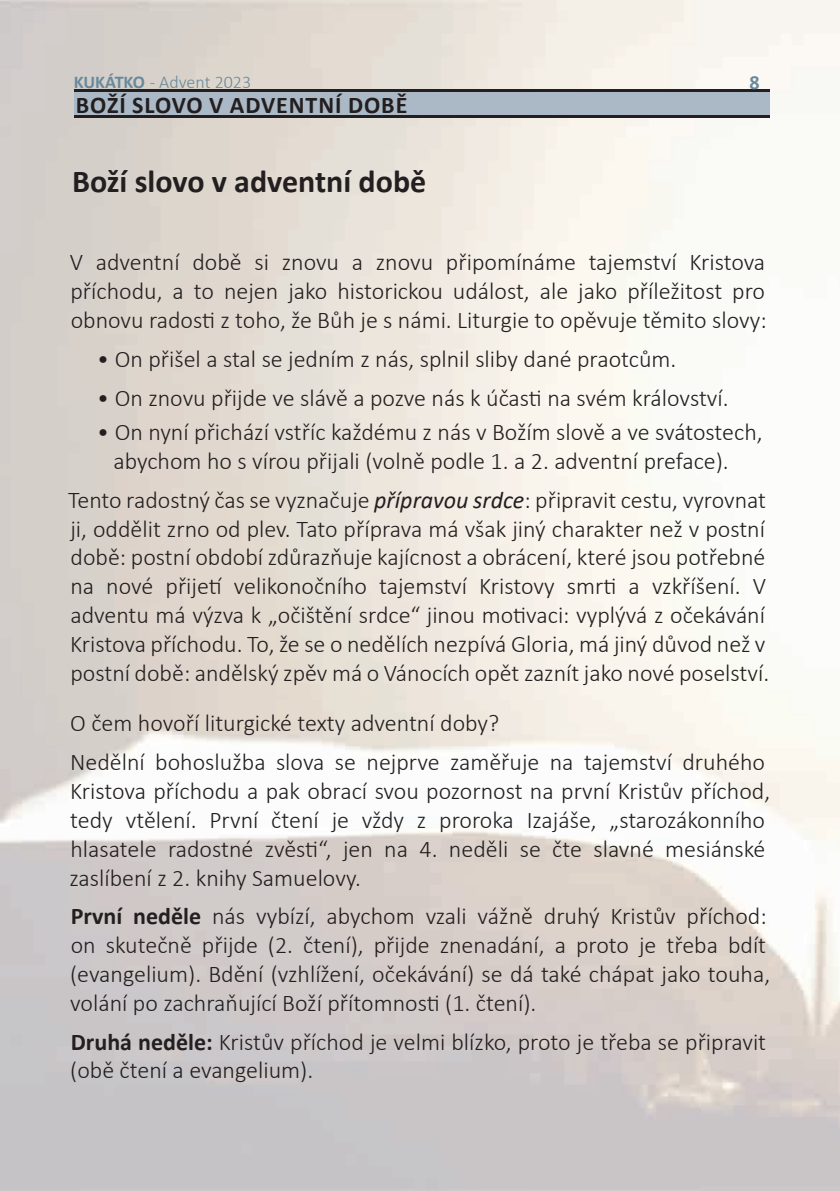
<style>
.page{position:relative;width:840px;height:1191px;background:#fff}
.page>*{position:absolute;margin:0;border:0;box-sizing:border-box;transform-origin:0 0}
.t1{font:700 32px "Calibri";color:#231f20}
.t2{font:300 24px/28.8px "Calibri";color:#231f20}
.t3{font:700 24px "Calibri";letter-spacing:.04em;color:#231f20}
.t4{font:700 20px "Calibri";color:#68899d}
.t5{font:300 18px "Calibri";color:#68899d}
.s1{font-weight:700}
.s2{font-weight:400;font-style:italic}
</style>
<div class="page">
<img style="left:0;top:0;width:839px;height:1191px">
<div style="left:74px;top:91px;width:695px;height:24px;background:#aab9c5"></div>
<hr style="left:74px;top:90px;width:695px;height:2px;background:#231f20">
<hr style="left:74px;top:115px;width:695px;height:2px;background:#231f20">
<p class="t5" style="left:74px;top:70px;width:179px"><span class="s1">KUKÁTKO</span> - Advent 2023</p>
<p class="t4" style="left:749px;top:68px;width:12px">8</p>
<p class="t3" style="left:76px;top:88px;width:333px">BOŽÍ SLOVO V ADVENTNÍ DOBĚ</p>
<h1 class="t1" style="left:72px;top:159px;width:355px">Boží slovo v adventní době</h1>
<p class="t2" style="left:70px;top:248px;width:698px;text-align:justify">V adventní době si znovu a znovu připomínáme tajemství Kristova příchodu, a to nejen jako historickou událost, ale jako příležitost pro obnovu radosti z toho, že Bůh je s námi. Liturgie to opěvuje těmito slovy:</p>
<p class="t2" style="left:97px;top:344px;width:580px">• On přišel a stal se jedním z nás, splnil sliby dané praotcům.</p>
<p class="t2" style="left:97px;top:383px;width:632px">• On znovu přijde ve slávě a pozve nás k účasti na svém království.</p>
<p class="t2" style="left:113px;top:417px;width:650px;text-indent:-16px">• On nyní přichází vstříc každému z nás v Božím slově a ve svátostech, abychom ho s vírou přijali (volně podle 1. a 2. adventní preface).</p>
<p class="t2" style="left:68px;top:485px;width:702px">Tento radostný čas se vyznačuje <span class="s2">přípravou srdce</span>: připravit cestu, vyrovnat ji, oddělit zrno od plev. Tato příprava má však jiný charakter než v postní době: postní období zdůrazňuje kajícnost a obrácení, které jsou potřebné na nové přijetí velikonočního tajemství Kristovy smrti a vzkříšení. V adventu má výzva k „očištění srdce“ jinou motivaci: vyplývá z očekávání Kristova příchodu. To, že se o nedělích nezpívá Gloria, má jiný důvod než v postní době: andělský zpěv má o Vánocích opět zaznít jako nové poselství.</p>
<p class="t2" style="left:70px;top:704px;width:696px;line-height:38.8px">O čem hovoří liturgické texty adventní doby?<br>Nedělní bohoslužba slova se nejprve zaměřuje na tajemství druhého</p>
<p class="t2" style="left:69px;top:776px;width:701px">Kristova příchodu a pak obrací svou pozornost na první Kristův příchod, tedy vtělení. První čtení je vždy z proroka Izajáše, „starozákonního hlasatele radostné zvěsti“, jen na 4. neděli se čte slavné mesiánské zaslíbení z 2. knihy Samuelovy.</p>
<p class="t2" style="left:70px;top:901px;width:701px"><span class="s1">První neděle</span> nás vybízí, abychom vzali vážně druhý Kristův příchod: on skutečně přijde (2. čtení), přijde znenadání, a proto je třeba bdít (evangelium). Bdění (vzhlížení, očekávání) se dá také chápat jako touha, volání po zachraňující Boží přítomnosti (1. čtení).</p>
<p class="t2" style="left:70px;top:1027px;width:697px"><span class="s1">Druhá neděle:</span> Kristův příchod je velmi blízko, proto je třeba se připravit (obě čtení a evangelium).</p>
</div>
